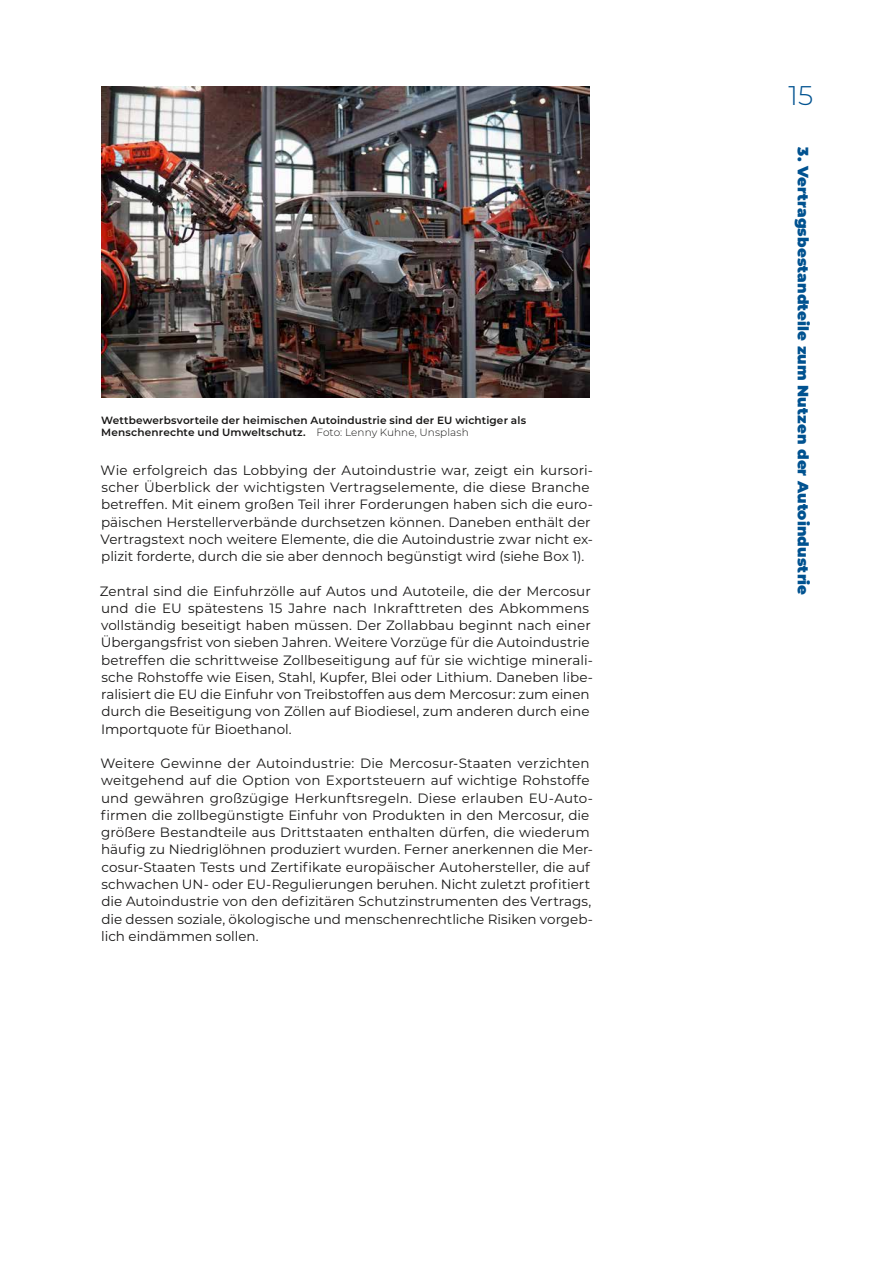
<style>
.page{position:relative;width:893px;height:1263px;background:#fff}
.page>*{position:absolute;margin:0;border:0;box-sizing:border-box;transform-origin:0 0}
.t1{font:300 27px "Montserrat";color:#005290}
.t2{font:900 15px "Montserrat";letter-spacing:.01em;color:#005290}
.t3{font:13.5px/17.2px "Montserrat";color:#181716}
.t4{font:600 10.5px/12px "Montserrat";letter-spacing:.015em;color:#181716}
.s1{font-weight:300}
</style>
<div class="page">
<img style="left:101px;top:87px;width:489px;height:311px">
<p class="t4" style="left:101px;top:414px;width:427px">Wettbewerbsvorteile der heimischen Autoindustrie sind der EU wichtiger als<br>Menschenrechte und Umweltschutz. <span class="s1">Foto: Lenny Kuhne, Unsplash</span></p>
<p class="t3" style="left:100px;top:461px;width:494px">Wie erfolgreich das Lobbying der Autoindustrie war, zeigt ein kursori&shy;scher Überblick der wichtigsten Vertragselemente, die diese Branche betreffen. Mit einem großen Teil ihrer Forderungen haben sich die euro&shy;päischen Herstellerverbände durchsetzen können. Daneben enthält der Vertragstext noch weitere Elemente, die die Autoindustrie zwar nicht ex&shy;plizit forderte, durch die sie aber dennoch begünstigt wird (siehe Box 1).</p>
<p class="t3" style="left:100px;top:582px;width:495px">Zentral sind die Einfuhrzölle auf Autos und Autoteile, die der Mercosur und die EU spätestens 15 Jahre nach Inkrafttreten des Abkommens vollständig beseitigt haben müssen. Der Zollabbau beginnt nach einer Übergangsfrist von sieben Jahren. Weitere Vorzüge für die Autoindustrie betreffen die schrittweise Zollbeseitigung auf für sie wichtige minerali&shy;sche Rohstoffe wie Eisen, Stahl, Kupfer, Blei oder Lithium. Daneben libe&shy;ralisiert die EU die Einfuhr von Treibstoffen aus dem Mercosur: zum einen durch die Beseitigung von Zöllen auf Biodiesel, zum anderen durch eine Importquote für Bioethanol.</p>
<p class="t3" style="left:101px;top:754px;width:494px">Weitere Gewinne der Autoindustrie: Die Mercosur-Staaten verzichten weitgehend auf die Option von Exportsteuern auf wichtige Rohstoffe und gewähren großzügige Herkunftsregeln. Diese erlauben EU-Auto&shy;firmen die zollbegünstigte Einfuhr von Produkten in den Mercosur, die größere Bestandteile aus Drittstaaten enthalten dürfen, die wiederum häufig zu Niedriglöhnen produziert wurden. Ferner anerkennen die Mer&shy;cosur-Staaten Tests und Zertifikate europäischer Autohersteller, die auf schwachen UN- oder EU-Regulierungen beruhen. Nicht zuletzt profitiert die Autoindustrie von den defizitären Schutzinstrumenten des Vertrags, die dessen soziale, ökologische und menschenrechtliche Risiken vorgeb&shy;lich eindämmen sollen.</p>
<h1 class="t1" style="left:789px;top:77px;width:26px">15</h1>
<p class="t2" style="left:814px;top:147px;width:450px;rotate:90deg">3. Vertragsbestandteile zum Nutzen der Autoindustrie</p>
</div>
